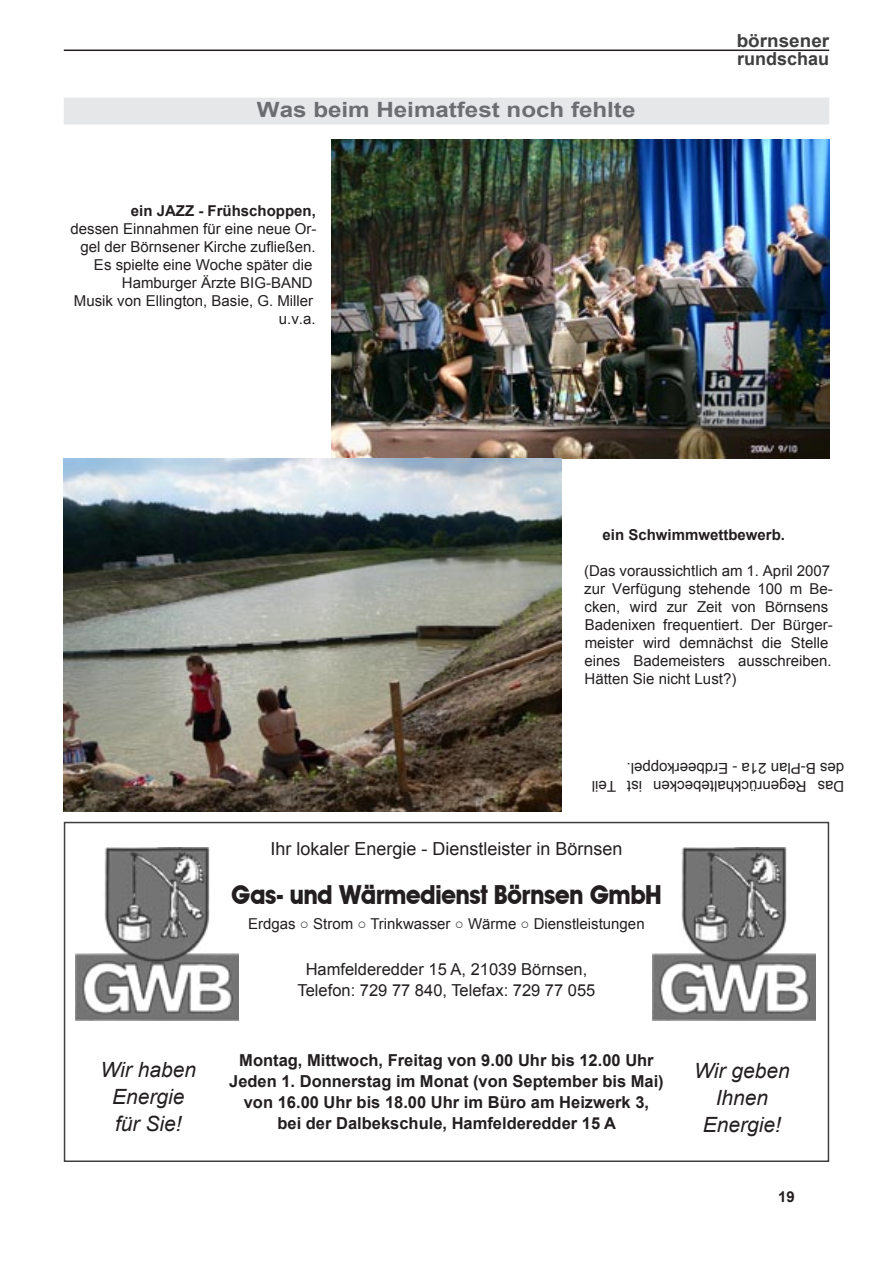
<style>
.page{position:relative;width:893px;height:1263px;background:#fff}
.page>*{position:absolute;margin:0;border:0;box-sizing:border-box;transform-origin:0 0}
.t1{font:700 26.25px "Avantage";color:#231f20;scale:.92 1}
.t2{font:italic 21px/27px "Arial";color:#231f20;text-align:center}
.t3{font:700 21px "Arial";color:#6c6d70;scale:1.15 1}
.t4{font:18px "Arial";color:#231f20}
.t5{font:700 18px/18px "Arial";color:#3f3f40;scale:1.05 1}
.t6{font:700 16.5px/21px "Arial";color:#231f20;text-align:center}
.t7{font:16.5px/21px "Arial";color:#231f20;text-align:center}
.t8{font:15px/18px "Arial";color:#231f20}
.t9{font:700 15px "Arial";color:#231f20}
</style>
<div class="page">
<hr style="left:64px;top:50px;width:765px;height:1px;background:#231f20">
<div style="left:64px;top:98px;width:765px;height:27px;background:#e6e7e9"></div>
<img style="left:332px;top:139px;width:497px;height:319px">
<img style="left:64px;top:458px;width:497px;height:353px">
<div style="left:64px;top:822px;width:765px;height:340px;border:2px solid #3f3f40"></div>
<img style="left:75px;top:847px;width:163px;height:173px">
<img style="left:653px;top:847px;width:163px;height:173px">
<h2 class="t3" style="left:257px;top:96px;width:331px">Was beim Heimatfest noch fehlte</h2>
<p class="t9" style="left:131px;top:201px;width:187px">ein JAZZ - Frühschoppen,</p>
<p class="t8" style="left:71px;top:220px;width:247px;text-align:right">dessen Einnahmen für eine neue Or&shy;gel der Börnsener Kirche zufließen.<br>Es spielte eine Woche später die<br>Hamburger Ärzte BIG-BAND<br>Musik von Ellington, Basie, G. Miller u.v.a.</p>
<p class="t5" style="left:737px;top:32px;width:90px">börnsener rundschau</p>
<p class="t9" style="left:602px;top:525px;width:184px">ein Schwimmwettbewerb.</p>
<p class="t8" style="left:584px;top:562px;width:250px">(Das voraussichtlich am 1. April 2007 zur Verfügung stehende 100 m Be&shy;cken, wird zur Zeit von Börnsens Badenixen frequentiert. Der Bürger&shy;meister wird demnächst die Stelle eines Bademeisters ausschreiben.<br>Hätten Sie nicht Lust?)</p>
<p class="t8" style="left:844px;top:795px;width:254px;rotate:-180deg">Das Regenrückhaltebecken ist Teil des B-Plan 21a - Erdbeerkoppel.</p>
<p class="t4" style="left:270px;top:836px;width:354px">Ihr lokaler Energie - Dienstleister in Börnsen</p>
<h1 class="t1" style="left:232px;top:879px;width:469px">Gas- und Wärmedienst Börnsen GmbH</h1>
<p class="t8" style="left:248px;top:915px;width:398px">Erdgas ○ Strom ○ Trinkwasser ○ Wärme ○ Dienstleistungen</p>
<p class="t7" style="left:298px;top:958px;width:299px">Hamfelderedder 15 A, 21039 Börnsen,<br>Telefon: 729 77 840, Telefax: 729 77 055</p>
<p class="t6" style="left:229px;top:1050px;width:436px">Montag, Mittwoch, Freitag von 9.00 Uhr bis 12.00 Uhr Jeden 1. Donnerstag im Monat (von September bis Mai) von 16.00 Uhr bis 18.00 Uhr im Büro am Heizwerk 3,<br>bei der Dalbekschule, Hamfelderedder 15 A</p>
<h2 class="t2" style="left:100px;top:1057px;width:97px">Wir haben<br>Energie für Sie!</h2>
<h2 class="t2" style="left:694px;top:1058px;width:97px">Wir geben<br>Ihnen<br>Energie!</h2>
<p class="t9" style="left:778px;top:1186px;width:18px">19</p>
</div>
